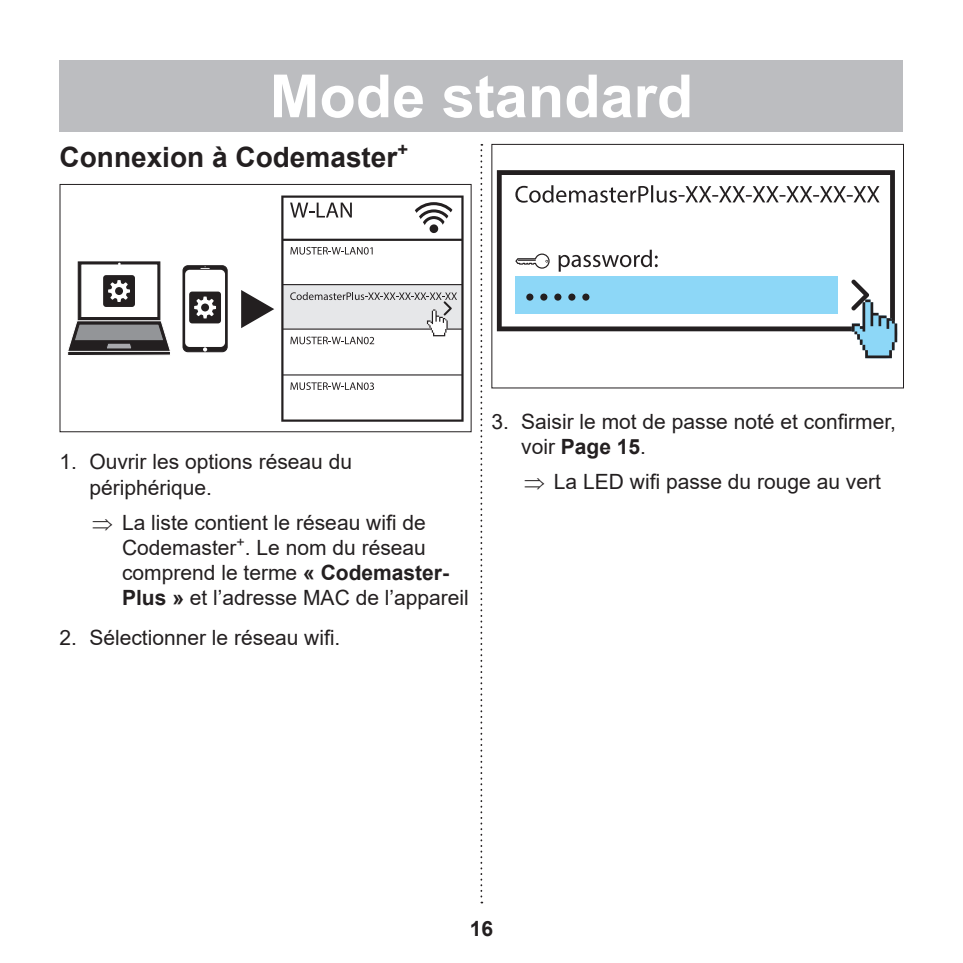
<style>
.page{position:relative;width:963px;height:963px;background:#fff}
.page>*{position:absolute;margin:0;border:0;box-sizing:border-box;transform-origin:0 0}
.t1{font:700 59.5px "Arial";color:#fff}
.t2{font:700 28px "Arial";color:#231f20}
.t3{font:21px/25.2px "Arial";color:#231f20}
.t4{font:700 21px "Arial";color:#231f20}
.s1{font-weight:700}
</style>
<div class="page">
<svg style="left:480px;top:144px;width:2px;height:759px"></svg>
<div style="left:60px;top:60px;width:843px;height:71px;background:#bcbdc0"></div>
<div style="left:78px;top:262px;width:82px;height:58px;background:#2f2c2c;border:1px solid #231f20"></div>
<div style="left:81px;top:264px;width:77px;height:54px;background:#fff;border:1px solid #231f20"></div>
<svg style="left:67px;top:319px;width:104px;height:37px;background:#747375"></svg>
<svg style="left:103px;top:275px;width:32px;height:32px"></svg>
<div style="left:183px;top:265px;width:44px;height:87px;border:1px solid #231f20;border-radius:5px"></div>
<svg style="left:185px;top:266px;width:40px;height:85px"></svg>
<svg style="left:281px;top:195px;width:182px;height:226px"></svg>
<svg style="left:290px;top:292px;width:167px;height:52px"></svg>
<svg style="left:405px;top:200px;width:55px;height:38px"></svg>
<svg style="left:241px;top:290px;width:33px;height:38px"></svg>
<div style="left:60px;top:184px;width:411px;height:248px;border:1px solid #231f20"></div>
<svg style="left:497px;top:170px;width:397px;height:161px"></svg>
<div style="left:526px;top:293px;width:7px;height:7px;background:#231f20;border-radius:50%"></div>
<div style="left:540px;top:293px;width:7px;height:7px;background:#231f20;border-radius:50%"></div>
<div style="left:554px;top:293px;width:7px;height:7px;background:#231f20;border-radius:50%"></div>
<div style="left:568px;top:293px;width:7px;height:7px;background:#231f20;border-radius:50%"></div>
<div style="left:582px;top:293px;width:7px;height:7px;background:#231f20;border-radius:50%"></div>
<svg style="left:558px;top:250px;width:99px;height:22px"></svg>
<svg style="left:851px;top:279px;width:46px;height:79px"></svg>
<svg style="left:515px;top:253px;width:34px;height:15px"></svg>
<svg style="left:515px;top:185px;width:364px;height:18px"></svg>
<div style="left:491px;top:144px;width:412px;height:244px;border:1px solid #231f20"></div>
<h1 class="t1" style="left:270px;top:54px;width:425px">Mode standard</h1>
<h2 class="t2" style="left:60px;top:137px;width:350px">Connexion à Codemaster<sup>+</sup></h2>
<h1 class="t1" style="left:417px;top:54px;width:129px">Ti re</h1>
<p class="t3" style="left:89px;top:449px;width:264px;text-indent:-30px">1. Ouvrir les options réseau du périphérique.</p>
<p class="t3" style="left:122px;top:509px;width:348px;text-indent:-30px">⇒ La liste contient le réseau wifi de Codemaster<sup>+</sup>. Le nom du réseau comprend le terme <span class="s1">« Codemaster-Plus »</span> et l’adresse MAC de l’appareil</p>
<p class="t3" style="left:60px;top:625px;width:282px">2. Sélectionner le réseau wifi.</p>
<p class="t3" style="left:521px;top:408px;width:376px;text-indent:-30px">3. Saisir le mot de passe noté et confirmer, voir <span class="s1">Page 15</span>.</p>
<p class="t3" style="left:524px;top:468px;width:358px">⇒ La LED wifi passe du rouge au vert</p>
<p class="t4" style="left:470px;top:913px;width:25px">16</p>
</div>
